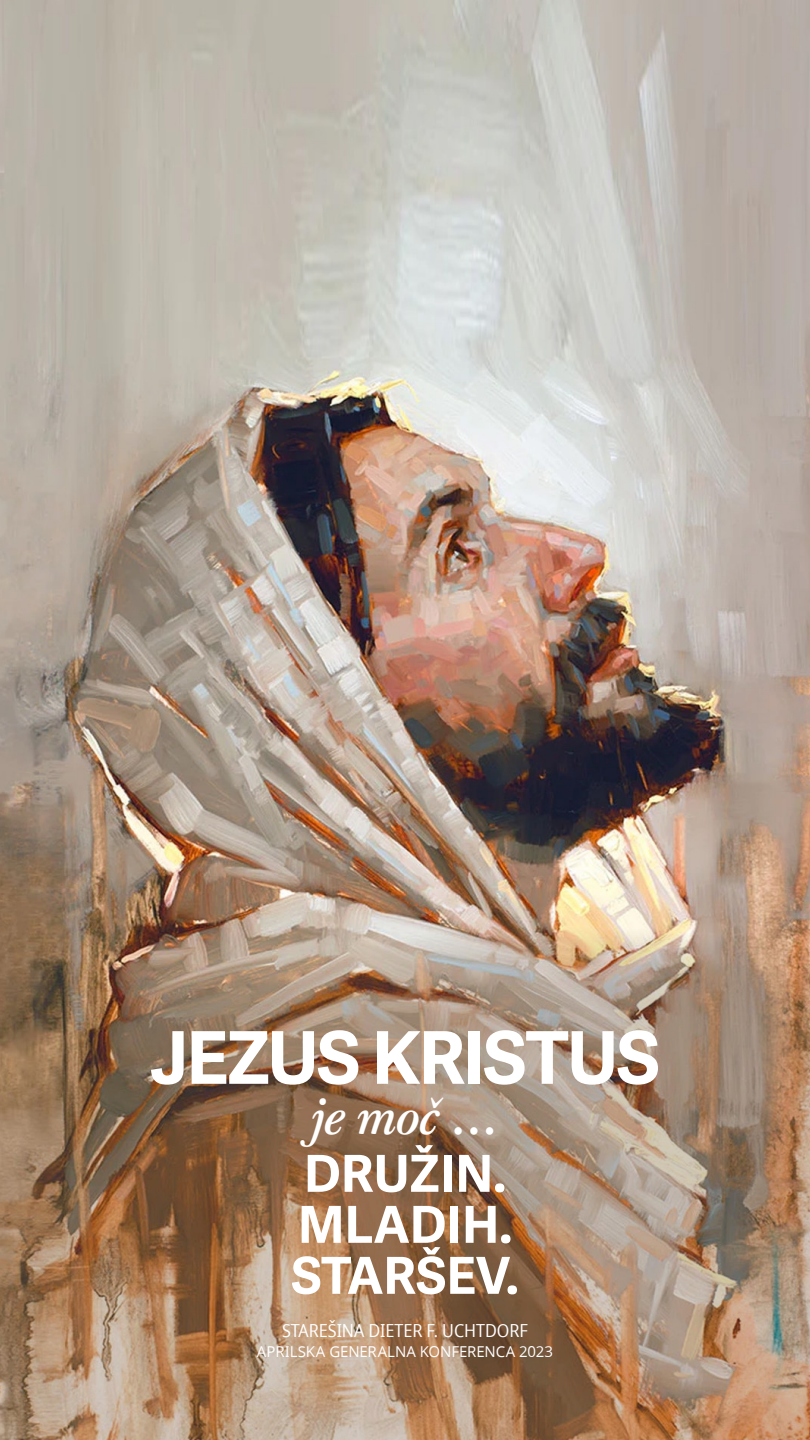
<style>
.page{position:relative;width:810px;height:1440px;background:#fff}
.page>*{position:absolute;margin:0;border:0;box-sizing:border-box;transform-origin:0 0}
.Pull_Quote_Uchtdorf{font:700 72.75px "Helamlds Lat";letter-spacing:-.025em;color:#fff}
.Pull_Quote_Uchtdorf-2{font:700 51px "Helamlds Lat";color:#fff}
.Pull_Quote_Uchtdorf-3{font:italic 500 48.75px "Mc Kay Prolds Lat";color:#fff}
.Side_QT_Citation_cen{font:18px "Dots Solid Condlds Lat";color:#fff}
.Side_QT_Citation_cen-2{font:15px "Dots Solidlds Lat";letter-spacing:-.005em;color:#fff}
</style>
<div class="page">
<img style="left:0;top:0;width:810px;height:927px">
<img style="left:0;top:927px;width:810px;height:513px">
<p class="Pull_Quote_Uchtdorf" style="left:150px;top:998px;width:512px">JEZUS KRISTUS</p>
<p class="Pull_Quote_Uchtdorf-3" style="left:311px;top:1078px;width:189px">je moč …</p>
<p class="Pull_Quote_Uchtdorf-2" style="left:304px;top:1132px;width:204px">DRUŽIN.</p>
<p class="Pull_Quote_Uchtdorf-2" style="left:298px;top:1183px;width:216px">MLADIH.</p>
<p class="Pull_Quote_Uchtdorf-2" style="left:291px;top:1234px;width:229px">STARŠEV.</p>
<p class="Side_QT_Citation_cen" style="left:282px;top:1317px;width:247px">STAREŠINA DIETER F. UCHTDORF</p>
<p class="Side_QT_Citation_cen-2" style="left:257px;top:1340px;width:298px">APRILSKA GENERALNA KONFERENCA 2023</p>
</div>
